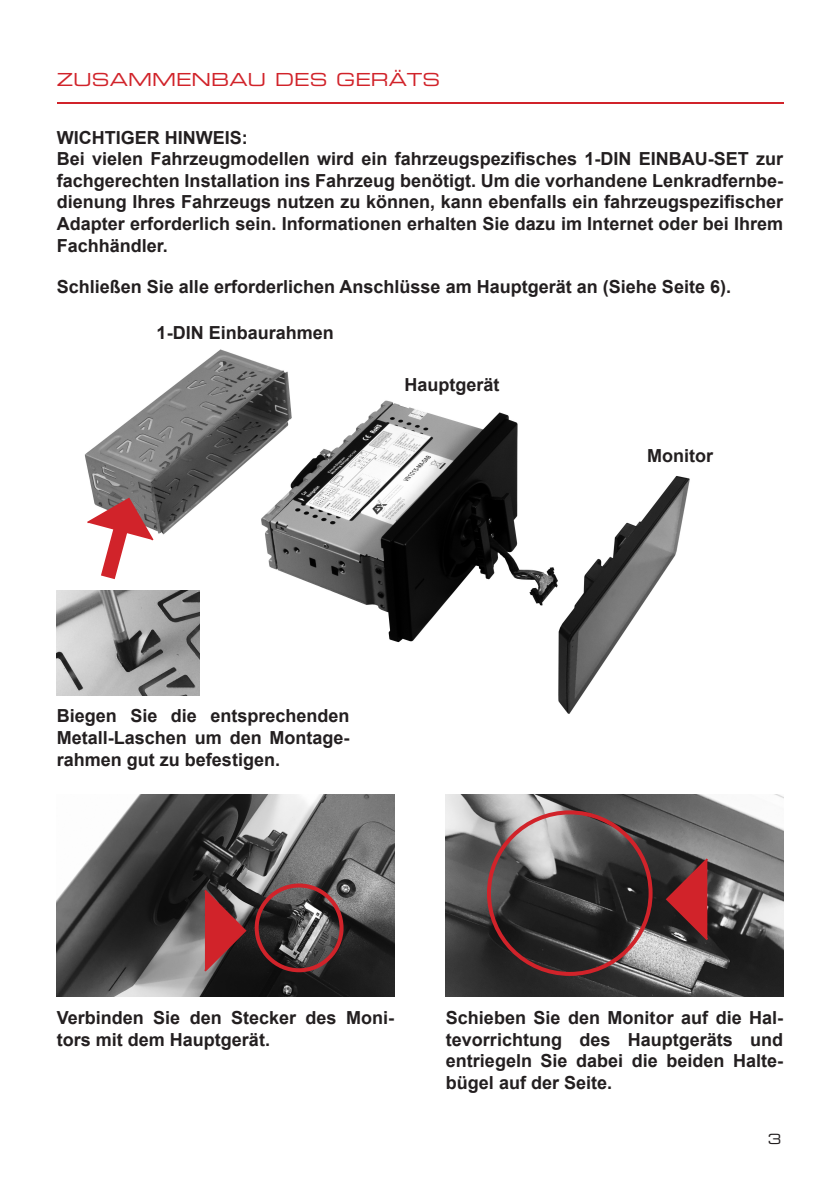
<style>
.page{position:relative;width:840px;height:1191px;background:#fff}
.page>*{position:absolute;margin:0;border:0;box-sizing:border-box;transform-origin:0 0}
.t1{font:700 18px/21.6px "Arial";color:#231f20}
.t2{font:18px "Eurostile Extended Two";color:#d1232a}
.t3{font:14px "Eurostile Extended Two";color:#231f20}
</style>
<div class="page">
<svg style="left:57px;top:102px;width:725px;height:2px"></svg>
<img style="left:57px;top:794px;width:337px;height:202px">
<img style="left:445px;top:794px;width:337px;height:202px">
<img style="left:76px;top:349px;width:614px;height:365px">
<div style="left:254px;top:883px;width:89px;height:89px;border:4px solid #d1232a;border-radius:50%"></div>
<div style="left:486px;top:810px;width:166px;height:166px;border:4px solid #d1232a;border-radius:50%"></div>
<svg style="left:202px;top:887px;width:46px;height:86px;background:#823639"></svg>
<svg style="left:664px;top:856px;width:45px;height:86px;background:#792c2f"></svg>
<img style="left:57px;top:590px;width:143px;height:105px">
<svg style="left:85px;top:496px;width:70px;height:84px"></svg>
<p class="t2" style="left:57px;top:67px;width:385px">ZUSAMMENBAU DES GERÄTS</p>
<p class="t1" style="left:57px;top:127px;width:727px">WICHTIGER HINWEIS:<br>Bei vielen Fahrzeugmodellen wird ein fahrzeugspezifisches 1-DIN EINBAU-SET zur fachgerechten Installation ins Fahrzeug benötigt. Um die vorhandene Lenkradfernbe&shy;dienung Ihres Fahrzeugs nutzen zu können, kann ebenfalls ein fahrzeugspezifischer Adapter erforderlich sein. Informationen erhalten Sie dazu im Internet oder bei Ihrem Fachhändler.</p>
<p class="t1" style="left:57px;top:276px;width:675px">Schließen Sie alle erforderlichen Anschlüsse am Hauptgerät an (Siehe Seite 6).</p>
<p class="t1" style="left:156px;top:322px;width:179px">1-DIN Einbaurahmen</p>
<p class="t1" style="left:404px;top:375px;width:97px">Hauptgerät</p>
<p class="t1" style="left:57px;top:706px;width:294px;text-align:justify">Biegen Sie die entsprechenden Metall-Laschen um den Montage&shy;rahmen gut zu befestigen.</p>
<p class="t1" style="left:646px;top:445px;width:67px">Monitor</p>
<p class="t1" style="left:57px;top:1007px;width:338px">Verbinden Sie den Stecker des Moni&shy;tors mit dem Hauptgerät.</p>
<p class="t1" style="left:445px;top:1007px;width:338px;text-align:justify">Schieben Sie den Monitor auf die Hal&shy;tevorrichtung des Hauptgeräts und entriegeln Sie dabei die beiden Halte&shy;bügel auf der Seite.</p>
<p class="t3" style="left:767px;top:1129px;width:15px">3</p>
</div>
